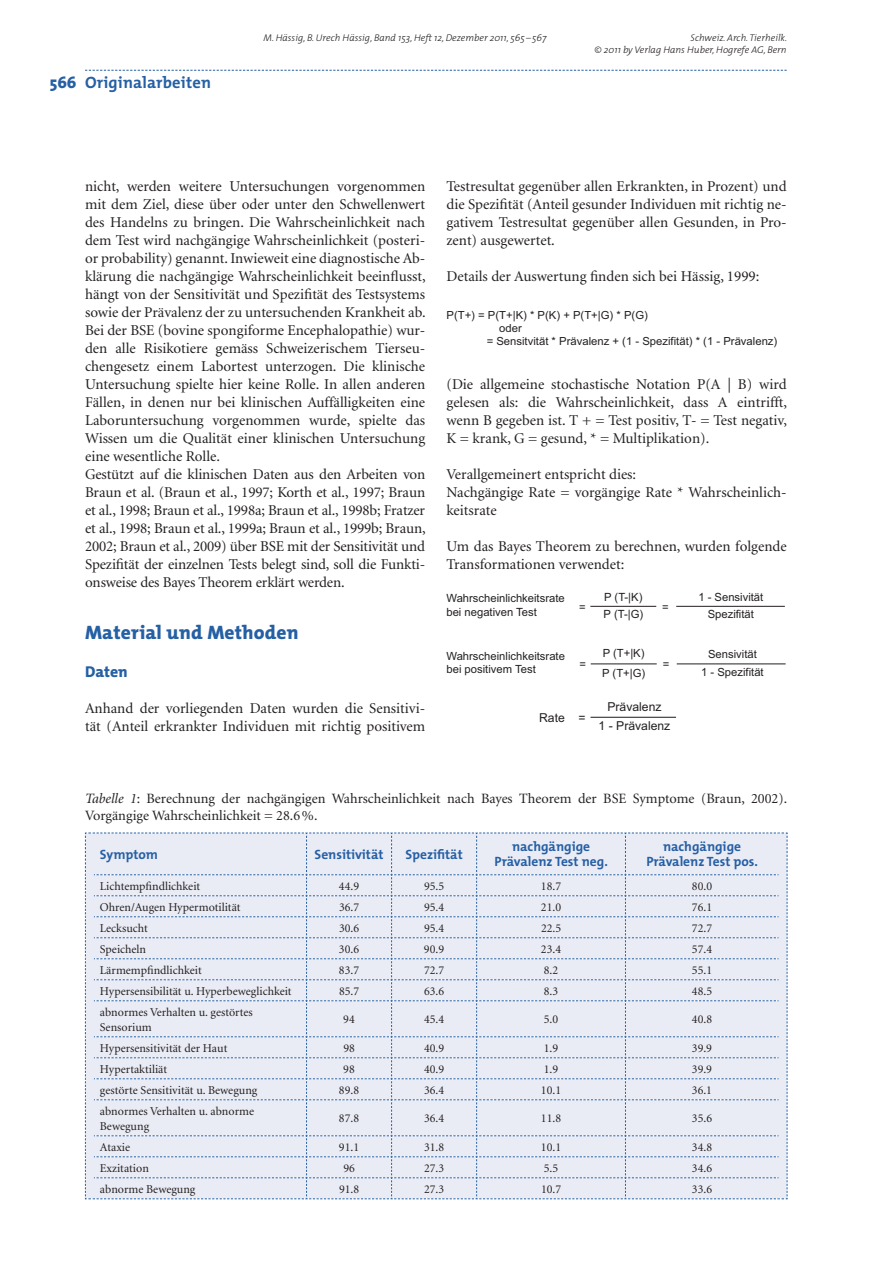
<style>
.page{position:relative;width:893px;height:1263px;background:#fff}
.page>*{position:absolute;margin:0;border:0;box-sizing:border-box;transform-origin:0 0}
.t1{font:800 19.5px "The Mix";letter-spacing:.01em;color:#255fa4}
.t2{font:700 16.5px "The Mix";letter-spacing:.01em;color:#255fa4}
.t3{font:800 15.75px "The Mix";color:#255fa4}
.t4{font:15px/18px "Minion";color:#231f20}
.t5{font:14.25px/16.5px "Minion";color:#231f20}
.t6{font:700 13.5px/15px "The Mix";color:#255fa4;text-align:center}
.t7{font:12.3px/19.4px "Arial";color:#231f20;text-align:center}
.t8{font:12px/15px "Minion";color:#231f20}
.t9{font:11.25px/13.5px "Arial";color:#231f20}
.t10{font:11.1px "Arial";color:#231f20}
.t11{font:italic 300 9.75px/12px "The Mix";color:#231f20;text-align:right}
.s1{font-weight:800}
.s2{font-style:italic}
</style>
<div class="page">
<svg style="left:85px;top:70px;width:702px;height:1px"></svg>
<svg style="left:85px;top:832px;width:703px;height:367px;background:#e4e8f2"></svg>
<hr style="left:590px;top:606px;width:66px;height:1px;background:#231f20">
<hr style="left:676px;top:606px;width:109px;height:1px;background:#231f20">
<hr style="left:591px;top:663px;width:66px;height:1px;background:#231f20">
<hr style="left:677px;top:663px;width:109px;height:1px;background:#231f20">
<hr style="left:591px;top:717px;width:85px;height:1px;background:#231f20">
<p class="t2" style="left:50px;top:76px;width:163px"><span class="s1">566</span> Originalarbeiten</p>
<p class="t11" style="left:263px;top:33px;width:284px">M. Hässig, B. Urech Hässig, Band 153, Heft 12, Dezember 2011, 565 – 567</p>
<p class="t11" style="left:595px;top:33px;width:194px">Schweiz. Arch. Tierheilk.<br>© 2011 by Verlag Hans Huber, Hogrefe AG, Bern</p>
<p class="t4" style="left:85px;top:179px;width:342px">nicht, werden weitere Untersuchungen vorgenommen mit dem Ziel, diese über oder unter den Schwellenwert des Handelns zu bringen. Die Wahrscheinlichkeit nach dem Test wird nachgängige Wahrscheinlichkeit (posteri&shy;or probability) genannt. Inwieweit eine diagnostische Ab&shy;klärung die nachgängige Wahrscheinlichkeit beeinflusst, hängt von der Sensitivität und Spezifität des Testsystems sowie der Prävalenz der zu untersuchenden Krankheit ab.<br>Bei der BSE (bovine spongiforme Encephalopathie) wur&shy;den alle Risikotiere gemäss Schweizerischem Tierseu&shy;chengesetz einem Labortest unterzogen. Die klinische Untersuchung spielte hier keine Rolle. In allen anderen Fällen, in denen nur bei klinischen Auffälligkeiten eine Laboruntersuchung vorgenommen wurde, spielte das Wissen um die Qualität einer klinischen Untersuchung eine wesentliche Rolle.<br>Gestützt auf die klinischen Daten aus den Arbeiten von Braun et al. (Braun et al., 1997; Korth et al., 1997; Braun et al., 1998; Braun et al., 1998a; Braun et al., 1998b; Fratzer et al., 1998; Braun et al., 1999a; Braun et al., 1999b; Braun, 2002; Braun et al., 2009) über BSE mit der Sensitivität und Spezifität der einzelnen Tests belegt sind, soll die Funkti&shy;onsweise des Bayes Theorem erklärt werden.</p>
<h1 class="t1" style="left:85px;top:624px;width:215px">Material und Methoden</h1>
<p class="t3" style="left:85px;top:665px;width:44px">Daten</p>
<p class="t4" style="left:85px;top:701px;width:342px">Anhand der vorliegenden Daten wurden die Sensitivi&shy;tät (Anteil erkrankter Individuen mit richtig positivem</p>
<p class="t4" style="left:446px;top:179px;width:342px;text-align:justify">Testresultat gegenüber allen Erkrankten, in Prozent) und die Spezifität (Anteil gesunder Individuen mit richtig ne&shy;gativem Testresultat gegenüber allen Gesunden, in Pro&shy;zent) ausgewertet.</p>
<p class="t4" style="left:446px;top:269px;width:314px">Details der Auswertung finden sich bei Hässig, 1999:</p>
<p class="t10" style="left:446px;top:311px;width:203px">P(T+) = P(T+|K) * P(K) + P(T+|G) * P(G)</p>
<p class="t10" style="left:499px;top:324px;width:24px">oder</p>
<p class="t10" style="left:487px;top:337px;width:292px">= Sensitvität * Prävalenz + (1 - Spezifität) * (1 - Prävalenz)</p>
<p class="t4" style="left:446px;top:377px;width:342px;text-align:justify">(Die allgemeine stochastische Notation P(A | B) wird gelesen als: die Wahrscheinlichkeit, dass A eintrifft, wenn B gegeben ist. T + = Test positiv, T- = Test negativ, K = krank, G = gesund, * = Multiplikation).</p>
<p class="t4" style="left:446px;top:467px;width:342px">Verallgemeinert entspricht dies:<br>Nachgängige Rate = vorgängige Rate * Wahrscheinlich&shy;keitsrate</p>
<p class="t4" style="left:446px;top:539px;width:342px">Um das Bayes Theorem zu berechnen, wurden folgende<br>Transformationen verwendet:</p>
<p class="t9" style="left:446px;top:592px;width:120px">Wahrscheinlichkeitsrate bei negativen Test</p>
<p class="t9" style="left:604px;top:589px;width:41px;line-height:17.9px">P (T-|K)<br>P (T-|G)</p>
<p class="t9" style="left:698px;top:589px;width:66px;line-height:17.9px;text-align:center">1 - Sensivität<br>Spezifität</p>
<p class="t9" style="left:579px;top:601px;width:8px">=</p>
<p class="t9" style="left:662px;top:601px;width:8px">=</p>
<p class="t9" style="left:602px;top:644px;width:45px;line-height:19.6px">P (T+|K)<br>P (T+|G)</p>
<p class="t9" style="left:701px;top:647px;width:64px;line-height:17.7px;text-align:center">Sensivität<br>1 - Spezifität</p>
<p class="t9" style="left:446px;top:650px;width:120px">Wahrscheinlichkeitsrate bei positivem Test</p>
<p class="t9" style="left:579px;top:659px;width:8px">=</p>
<p class="t9" style="left:663px;top:659px;width:8px">=</p>
<p class="t7" style="left:539px;top:709px;width:48px">Rate =</p>
<p class="t7" style="left:599px;top:698px;width:73px">Prävalenz<br>1 - Prävalenz</p>
<p class="t5" style="left:85px;top:792px;width:704px"><span class="s2">Tabelle 1</span>: Berechnung der nachgängigen Wahrscheinlichkeit nach Bayes Theorem der BSE Symptome (Braun, 2002).<br>Vorgängige Wahrscheinlichkeit = 28.6 %.</p>
<p class="t6" style="left:100px;top:848px;width:60px">Symptom</p>
<p class="t6" style="left:315px;top:848px;width:70px">Sensitivität</p>
<p class="t6" style="left:405px;top:848px;width:59px">Spezifität</p>
<p class="t6" style="left:495px;top:840px;width:115px">nachgängige<br>Prävalenz Test neg.</p>
<p class="t6" style="left:646px;top:840px;width:113px">nachgängige<br>Prävalenz Test pos.</p>
<p class="t8" style="left:100px;top:879px;width:102px">Lichtempfindlichkeit</p>
<p class="t8" style="left:339px;top:879px;width:22px">44.9</p>
<p class="t8" style="left:424px;top:879px;width:22px">95.5</p>
<p class="t8" style="left:541px;top:879px;width:22px">18.7</p>
<p class="t8" style="left:692px;top:879px;width:22px">80.0</p>
<p class="t8" style="left:100px;top:900px;width:142px">Ohren/Augen Hypermotilität</p>
<p class="t8" style="left:339px;top:900px;width:22px">36.7</p>
<p class="t8" style="left:424px;top:900px;width:22px">95.4</p>
<p class="t8" style="left:541px;top:900px;width:22px">21.0</p>
<p class="t8" style="left:692px;top:900px;width:22px">76.1</p>
<p class="t8" style="left:100px;top:921px;width:49px">Lecksucht</p>
<p class="t8" style="left:339px;top:921px;width:22px">30.6</p>
<p class="t8" style="left:424px;top:921px;width:22px">95.4</p>
<p class="t8" style="left:541px;top:921px;width:22px">22.5</p>
<p class="t8" style="left:692px;top:921px;width:22px">72.7</p>
<p class="t8" style="left:100px;top:942px;width:48px">Speicheln</p>
<p class="t8" style="left:339px;top:942px;width:22px">30.6</p>
<p class="t8" style="left:424px;top:942px;width:22px">90.9</p>
<p class="t8" style="left:541px;top:942px;width:22px">23.4</p>
<p class="t8" style="left:692px;top:942px;width:22px">57.4</p>
<p class="t8" style="left:100px;top:963px;width:103px">Lärmempfindlichkeit</p>
<p class="t8" style="left:339px;top:963px;width:22px">83.7</p>
<p class="t8" style="left:424px;top:963px;width:22px">72.7</p>
<p class="t8" style="left:544px;top:963px;width:16px">8.2</p>
<p class="t8" style="left:692px;top:963px;width:22px">55.1</p>
<p class="t8" style="left:100px;top:984px;width:193px">Hypersensibilität u. Hyperbeweglichkeit</p>
<p class="t8" style="left:339px;top:984px;width:22px">85.7</p>
<p class="t8" style="left:424px;top:984px;width:22px">63.6</p>
<p class="t8" style="left:544px;top:984px;width:16px">8.3</p>
<p class="t8" style="left:692px;top:984px;width:22px">48.5</p>
<p class="t8" style="left:100px;top:1005px;width:154px">abnormes Verhalten u. gestörtes<br>Sensorium</p>
<p class="t8" style="left:343px;top:1013px;width:13px">94</p>
<p class="t8" style="left:424px;top:1013px;width:22px">45.4</p>
<p class="t8" style="left:544px;top:1013px;width:16px">5.0</p>
<p class="t8" style="left:692px;top:1013px;width:22px">40.8</p>
<p class="t8" style="left:100px;top:1041px;width:129px">Hypersensitivität der Haut</p>
<p class="t8" style="left:343px;top:1041px;width:13px">98</p>
<p class="t8" style="left:424px;top:1041px;width:22px">40.9</p>
<p class="t8" style="left:544px;top:1041px;width:16px">1.9</p>
<p class="t8" style="left:692px;top:1041px;width:22px">39.9</p>
<p class="t8" style="left:100px;top:1062px;width:69px">Hypertaktiliät</p>
<p class="t8" style="left:343px;top:1062px;width:13px">98</p>
<p class="t8" style="left:424px;top:1062px;width:22px">40.9</p>
<p class="t8" style="left:544px;top:1062px;width:16px">1.9</p>
<p class="t8" style="left:692px;top:1062px;width:22px">39.9</p>
<p class="t8" style="left:100px;top:1083px;width:159px">gestörte Sensitivität u. Bewegung</p>
<p class="t8" style="left:339px;top:1083px;width:22px">89.8</p>
<p class="t8" style="left:424px;top:1083px;width:22px">36.4</p>
<p class="t8" style="left:541px;top:1083px;width:22px">10.1</p>
<p class="t8" style="left:692px;top:1083px;width:22px">36.1</p>
<p class="t8" style="left:100px;top:1104px;width:156px">abnormes Verhalten u. abnorme<br>Bewegung</p>
<p class="t8" style="left:339px;top:1112px;width:22px">87.8</p>
<p class="t8" style="left:424px;top:1112px;width:22px">36.4</p>
<p class="t8" style="left:541px;top:1112px;width:22px">11.8</p>
<p class="t8" style="left:692px;top:1112px;width:22px">35.6</p>
<p class="t8" style="left:100px;top:1140px;width:32px">Ataxie</p>
<p class="t8" style="left:339px;top:1140px;width:22px">91.1</p>
<p class="t8" style="left:424px;top:1140px;width:22px">31.8</p>
<p class="t8" style="left:541px;top:1140px;width:22px">10.1</p>
<p class="t8" style="left:692px;top:1140px;width:22px">34.8</p>
<p class="t8" style="left:100px;top:1161px;width:50px">Exzitation</p>
<p class="t8" style="left:343px;top:1161px;width:13px">96</p>
<p class="t8" style="left:424px;top:1161px;width:22px">27.3</p>
<p class="t8" style="left:544px;top:1161px;width:16px">5.5</p>
<p class="t8" style="left:692px;top:1161px;width:22px">34.6</p>
<p class="t8" style="left:100px;top:1182px;width:97px">abnorme Bewegung</p>
<p class="t8" style="left:339px;top:1182px;width:22px">91.8</p>
<p class="t8" style="left:424px;top:1182px;width:22px">27.3</p>
<p class="t8" style="left:541px;top:1182px;width:22px">10.7</p>
<p class="t8" style="left:692px;top:1182px;width:22px">33.6</p>
</div>
